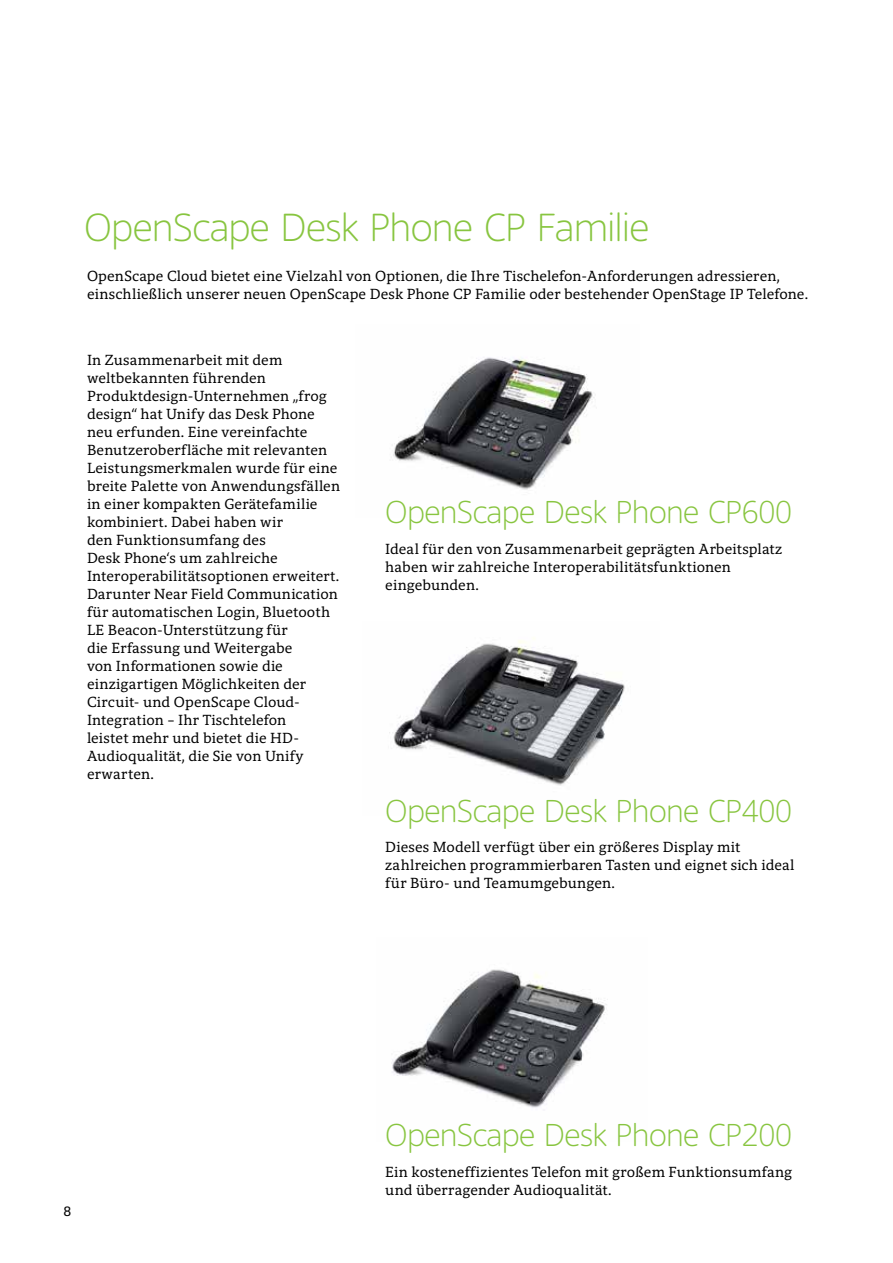
<style>
.page{position:relative;width:893px;height:1263px;background:#fff}
.page>*{position:absolute;margin:0;border:0;box-sizing:border-box;transform-origin:0 0}
.t1{font:300 39px "Harmony Sans";letter-spacing:-.01em;color:#88c540}
.t2{font:300 31.5px "Harmony Sans";letter-spacing:-.01em;color:#88c540}
.t3{font:15px/18px "Harmony Serif";letter-spacing:.005em;color:#000}
.t4{font:13.5px "Harmony Sans";color:#000}
</style>
<div class="page">
<img style="left:392px;top:357px;width:203px;height:133px">
<img style="left:389px;top:638px;width:236px;height:148px">
<img style="left:392px;top:969px;width:216px;height:139px">
<h1 class="t1" style="left:84px;top:203px;width:566px">OpenScape Desk Phone CP Familie</h1>
<p class="t3" style="left:87px;top:267px;width:723px">OpenScape Cloud bietet eine Vielzahl von Optionen, die Ihre Tischelefon-Anforderungen adressieren, einschließlich unserer neuen OpenScape Desk Phone CP Familie oder bestehender OpenStage IP Telefone.</p>
<p class="t3" style="left:87px;top:351px;width:255px">In Zusammenarbeit mit dem weltbekannten führenden<br>Produktdesign-Unternehmen „frog design“ hat Unify das Desk Phone neu erfunden. Eine vereinfachte<br>Benutzeroberfläche mit relevanten<br>Leistungsmerkmalen wurde für eine breite Palette von Anwendungsfällen in einer kompakten Gerätefamilie kombiniert. Dabei haben wir<br>den Funktionsumfang des<br>Desk Phone‘s um zahlreiche<br>Interoperabilitätsoptionen erweitert.<br>Darunter Near Field Communication für automatischen Login, Bluetooth<br>LE Beacon-Unterstützung für<br>die Erfassung und Weitergabe<br>von Informationen sowie die einzigartigen Möglichkeiten der<br>Circuit- und OpenScape Cloud-<br>Integration – Ihr Tischtelefon<br>leistet mehr und bietet die HD-<br>Audioqualität, die Sie von Unify erwarten.</p>
<h2 class="t2" style="left:385px;top:492px;width:408px">OpenScape Desk Phone CP600</h2>
<p class="t3" style="left:385px;top:540px;width:398px">Ideal für den von Zusammenarbeit geprägten Arbeitsplatz haben wir zahlreiche Interoperabilitätsfunktionen eingebunden.</p>
<h2 class="t2" style="left:385px;top:791px;width:408px">OpenScape Desk Phone CP400</h2>
<p class="t3" style="left:385px;top:838px;width:411px">Dieses Modell verfügt über ein größeres Display mit zahlreichen programmierbaren Tasten und eignet sich ideal für Büro- und Teamumgebungen.</p>
<p class="t4" style="left:64px;top:1203px;width:9px">8</p>
<h2 class="t2" style="left:385px;top:1115px;width:408px">OpenScape Desk Phone CP200</h2>
<p class="t3" style="left:385px;top:1163px;width:408px">Ein kosteneffizientes Telefon mit großem Funktionsumfang und überragender Audioqualität.</p>
</div>
